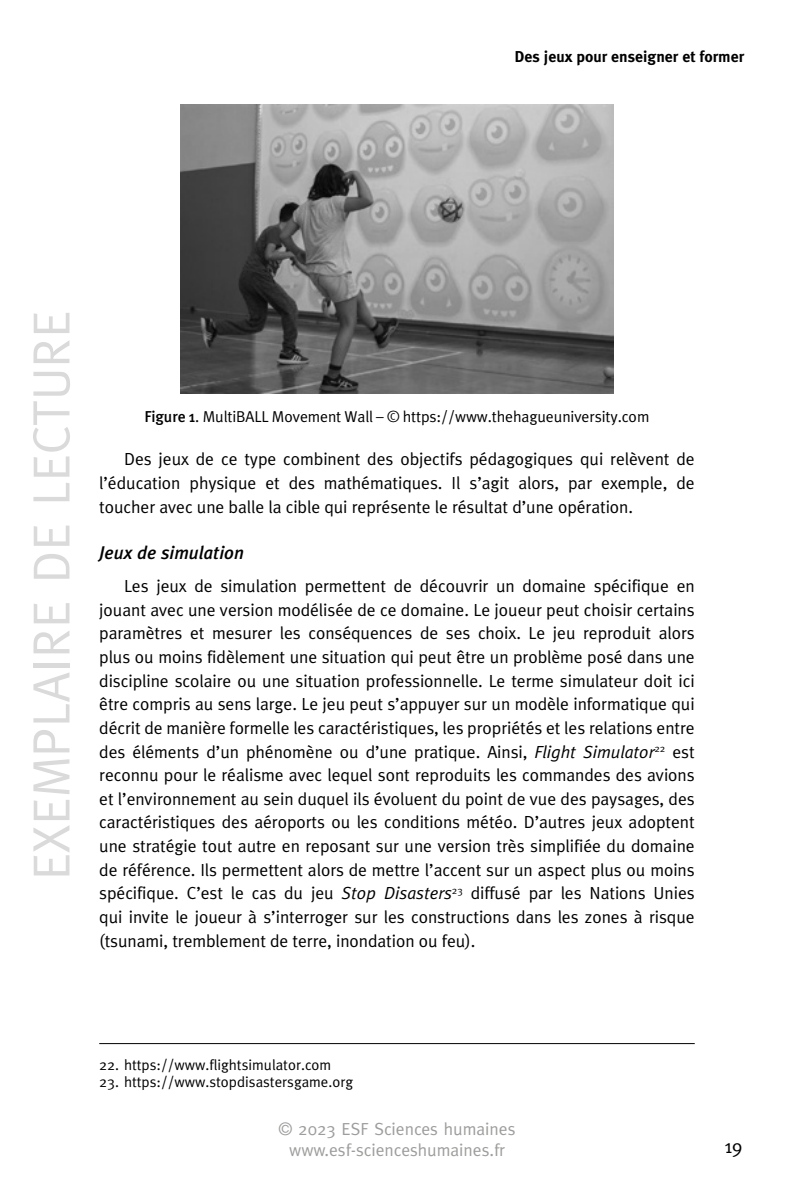
<style>
.page{position:relative;width:794px;height:1191px;background:#fff}
.page>*{position:absolute;margin:0;border:0;box-sizing:border-box;transform-origin:0 0}
.t1{font:52.5px "Meta";color:#dadada}
.t2{font:19.25px "Meta Plus Normal";color:#000}
.t3{font:italic 500 18.38px "Meta Plus";color:#000}
.t4{font:17.5px/23.6px "Meta Plus Normal";letter-spacing:-.005em;color:#000;text-align:justify}
.t5{font:17.5px/21px "Meta";color:#9d9d9c;text-align:center}
.t6{font:15.75px "Meta Plus Normal";letter-spacing:-.005em;color:#000}
.t7{font:700 15.75px "Meta Plus";color:#000}
.t8{font:14.88px "Meta Plus Normal";color:#000}
.s1{font-family:"Meta Plus";font-weight:500}
.s2{font-style:italic}
</style>
<div class="page">
<img style="left:180px;top:104px;width:434px;height:289px">
<hr style="left:99px;top:1043px;width:595px;height:1px;background:#000">
<p class="t7" style="left:514px;top:48px;width:231px">Des jeux pour enseigner et former</p>
<h1 class="t1" style="left:21px;top:880px;width:571px;rotate:-90deg">EXEMPLAIRE DE LECTURE</h1>
<p class="t6" style="left:144px;top:407px;width:506px"><span class="s1">Figure 1</span>. MultiBALL Movement Wall – © https://www.thehagueuniversity.com</p>
<p class="t4" style="left:99px;top:447px;width:597px;text-indent:25px">Des jeux de ce type combinent des objectifs pédagogiques qui relèvent de l’éducation physique et des mathématiques. Il s’agit alors, par exemple, de toucher avec une balle la cible qui représente le résultat d’une opération.</p>
<p class="t3" style="left:99px;top:541px;width:146px">Jeux de simulation</p>
<p class="t4" style="left:99px;top:574px;width:597px;text-indent:25px">Les jeux de simulation permettent de découvrir un domaine spécifique en jouant avec une version modélisée de ce domaine. Le joueur peut choisir certains paramètres et mesurer les conséquences de ses choix. Le jeu reproduit alors plus ou moins fidèlement une situation qui peut être un problème posé dans une discipline scolaire ou une situation professionnelle. Le terme simulateur doit ici être compris au sens large. Le jeu peut s’appuyer sur un modèle informatique qui décrit de manière formelle les caractéristiques, les propriétés et les relations entre des éléments d’un phénomène ou d’une pratique. Ainsi, <span class="s2">Flight Simulator</span><sup>22</sup> est reconnu pour le réalisme avec lequel sont reproduits les commandes des avions et l’environnement au sein duquel ils évoluent du point de vue des paysages, des caractéristiques des aéroports ou les conditions météo. D’autres jeux adoptent une stratégie tout autre en reposant sur une version très simplifiée du domaine de référence. Ils permettent alors de mettre l’accent sur un aspect plus ou moins spécifique. C’est le cas du jeu <span class="s2">Stop Disasters</span><sup>23</sup> diffusé par les Nations Unies qui invite le joueur à s’interroger sur les constructions dans les zones à risque (tsunami, tremblement de terre, inondation ou feu).</p>
<p class="t8" style="left:99px;top:1056px;width:233px">22. https://www.flightsimulator.com</p>
<p class="t8" style="left:99px;top:1073px;width:255px">23. https://www.stopdisastersgame.org</p>
<p class="t5" style="left:278px;top:1118px;width:238px">© 2023 ESF Sciences humaines www.esf-scienceshumaines.fr</p>
<p class="t2" style="left:724px;top:1135px;width:20px">19</p>
</div>
